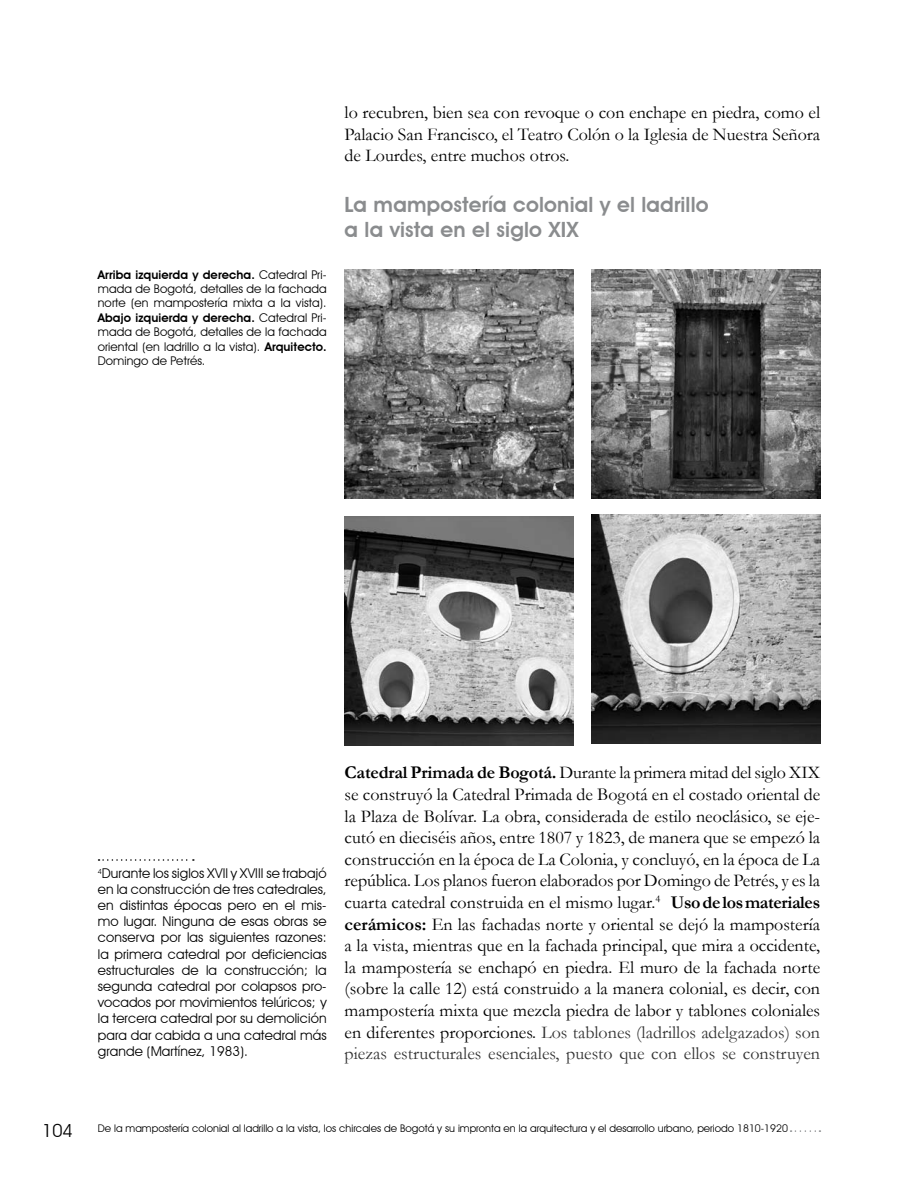
<style>
.page{position:relative;width:918px;height:1188px;background:#fff}
.page>*{position:absolute;margin:0;border:0;box-sizing:border-box;transform-origin:0 0}
.t1{font:600 21px/25.2px "Avant Garde IT Cby BT";letter-spacing:.01em;color:#8a8c8e}
.t2{font:18px/21.6px "Garamond";color:#000;text-align:justify}
.t3{font:18px "Avant Garde IT Cby BT";color:#000}
.t4{font:13.5px/16.2px "Avant Garde IT Cby BT";letter-spacing:.01em;color:#000;text-align:justify}
.t5{font:12px/14.4px "Avant Garde IT Cby BT";letter-spacing:.01em;color:#000;text-align:justify}
.t6{font:10.5px "Avant Garde IT Cby BT";color:#000}
.s1{font-weight:600}
.s2{font-weight:700}
.s3{color:#333}
</style>
<div class="page">
<svg style="left:791px;top:1130px;width:29px;height:2px"></svg>
<img style="left:345px;top:269px;width:229px;height:229px">
<img style="left:591px;top:269px;width:229px;height:229px">
<img style="left:345px;top:517px;width:229px;height:229px">
<img style="left:591px;top:515px;width:229px;height:229px">
<svg style="left:99px;top:859px;width:95px;height:2px"></svg>
<p class="t5" style="left:98px;top:267px;width:230px"><span class="s1">Arriba izquierda y derecha.</span> Catedral Pri&shy;mada de Bogotá, detalles de la fachada norte (en mampostería mixta a la vista).<br><span class="s1">Abajo izquierda y derecha.</span> Catedral Pri&shy;mada de Bogotá, detalles de la fachada oriental (en ladrillo a la vista). <span class="s1">Arquitecto.<br></span>Domingo de Petrés.</p>
<p class="t2" style="left:345px;top:101px;width:477px">lo recubren, bien sea con revoque o con enchape en piedra, como el Palacio San Francisco, el Teatro Colón o la Iglesia de Nuestra Señora de Lourdes, entre muchos otros.</p>
<p class="t1" style="left:345px;top:192px;width:366px">La mampostería colonial y el ladrillo a la vista en el siglo XIX</p>
<p class="t4" style="left:98px;top:865px;width:230px"><sup>4</sup>Durante los siglos XVII y XVIII se trabajó en la construcción de tres catedrales, en distintas épocas pero en el mis&shy;mo lugar. Ninguna de esas obras se conserva por las siguientes razones: la primera catedral por deficiencias estructurales de la construcción; la segunda catedral por colapsos pro&shy;vocados por movimientos telúricos; y la tercera catedral por su demolición para dar cabida a una catedral más grande (Martínez, 1983).</p>
<p class="t2" style="left:345px;top:761px;width:477px"><span class="s2">Catedral Primada de Bogotá.</span> Durante la primera mitad del siglo XIX se construyó la Catedral Primada de Bogotá en el costado oriental de la Plaza de Bolívar. La obra, considerada de estilo neoclásico, se eje&shy;cutó en dieciséis años, entre 1807 y 1823, de manera que se empezó la construcción en la época de La Colonia, y concluyó, en la época de La república. Los planos fueron elaborados por Domingo de Petrés, y es la cuarta catedral construida en el mismo lugar.<sup>4</sup> <span class="s2">Uso de los materiales cerámicos:</span> En las fachadas norte y oriental se dejó la mampostería a la vista, mientras que en la fachada principal, que mira a occidente, la mampostería se enchapó en piedra. El muro de la fachada norte (sobre la calle 12) está construido a la manera colonial, es decir, con mampostería mixta que mezcla piedra de labor y tablones coloniales en diferentes proporciones. <span class="s3">Los tablones (ladrillos adelgazados) son piezas estructurales esenciales, puesto que con ellos se construyen</span></p>
<p class="t3" style="left:42px;top:1120px;width:32px">104</p>
<p class="t6" style="left:98px;top:1122px;width:692px">De la mampostería colonial al ladrillo a la vista, los chircales de Bogotá y su impronta en la arquitectura y el desarrollo urbano, periodo 1810-1920</p>
</div>
